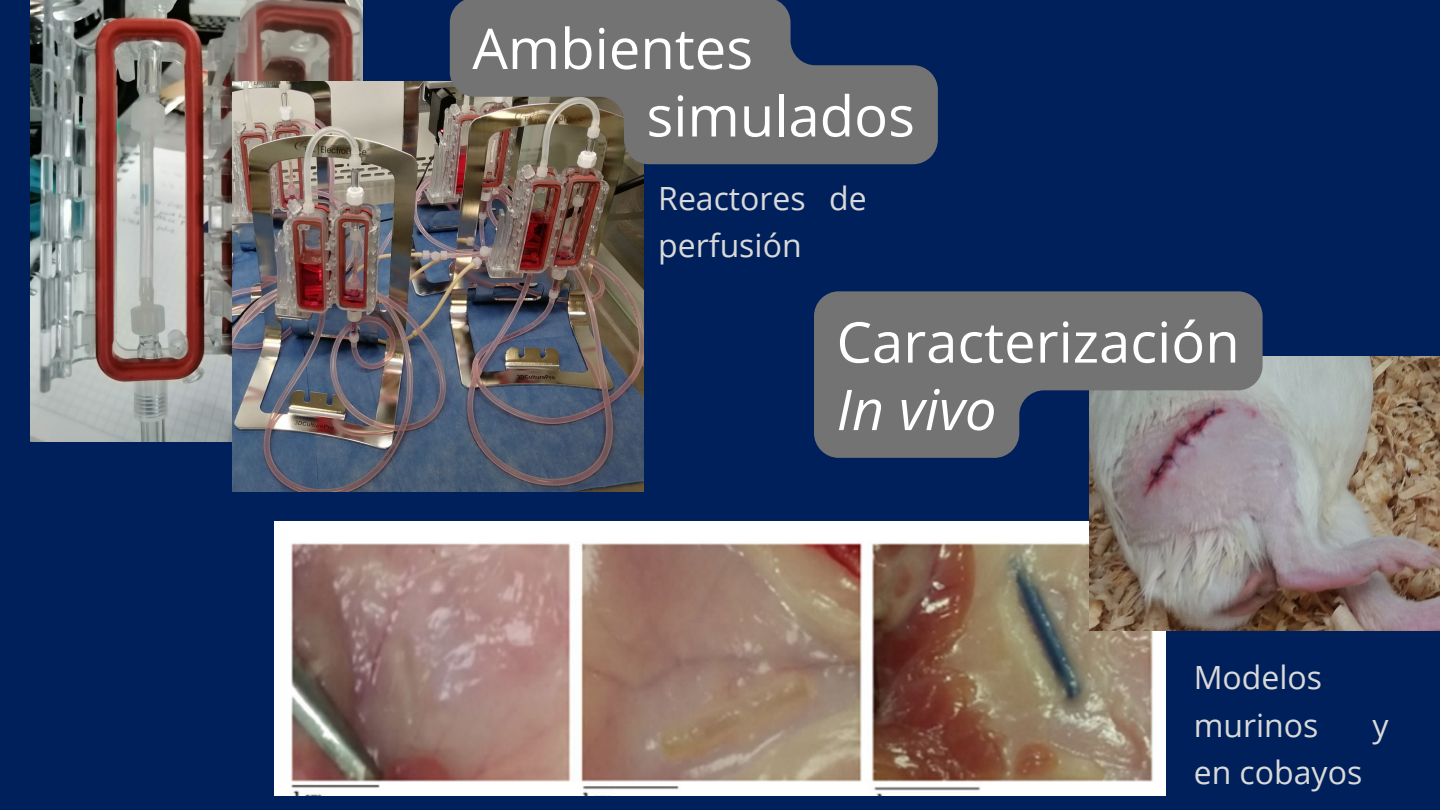
<style>
.page{position:relative;width:1440px;height:810px;background:#00205b}
.page>*{position:absolute;margin:0;border:0;box-sizing:border-box;transform-origin:0 0}
.t1{font:56.2px/67.5px "Open Sans";color:#fff}
.t2{font:italic 56.2px "Open Sans";color:#fff}
.t3{font:32px/47.2px "Open Sans";color:#d9d9d9}
</style>
<div class="page">
<img style="left:31px;top:0;width:331px;height:442px">
<img style="left:232px;top:81px;width:411px;height:410px">
<img style="left:274px;top:521px;width:892px;height:274px">
<img style="left:1089px;top:356px;width:351px;height:275px">
<svg style="left:450px;top:0;width:488px;height:164px;background:#66686c"></svg>
<svg style="left:814px;top:291px;width:449px;height:167px;background:#707176"></svg>
<h1 class="t1" style="left:646px;top:13px;width:270px;text-indent:-174px">Ambientes simulados</h1>
<p class="t3" style="left:658px;top:174px;width:210px">Reactores de perfusión</p>
<h1 class="t1" style="left:837px;top:307px;width:405px">Caracterización</h1>
<h1 class="t2" style="left:837px;top:370px;width:161px">In vivo</h1>
<p class="t3" style="left:1194px;top:653px;width:130px">Modelos murinos</p>
<p class="t3" style="left:1194px;top:748px;width:170px">en cobayos</p>
<p class="t3" style="left:1373px;top:701px;width:18px">y</p>
</div>
